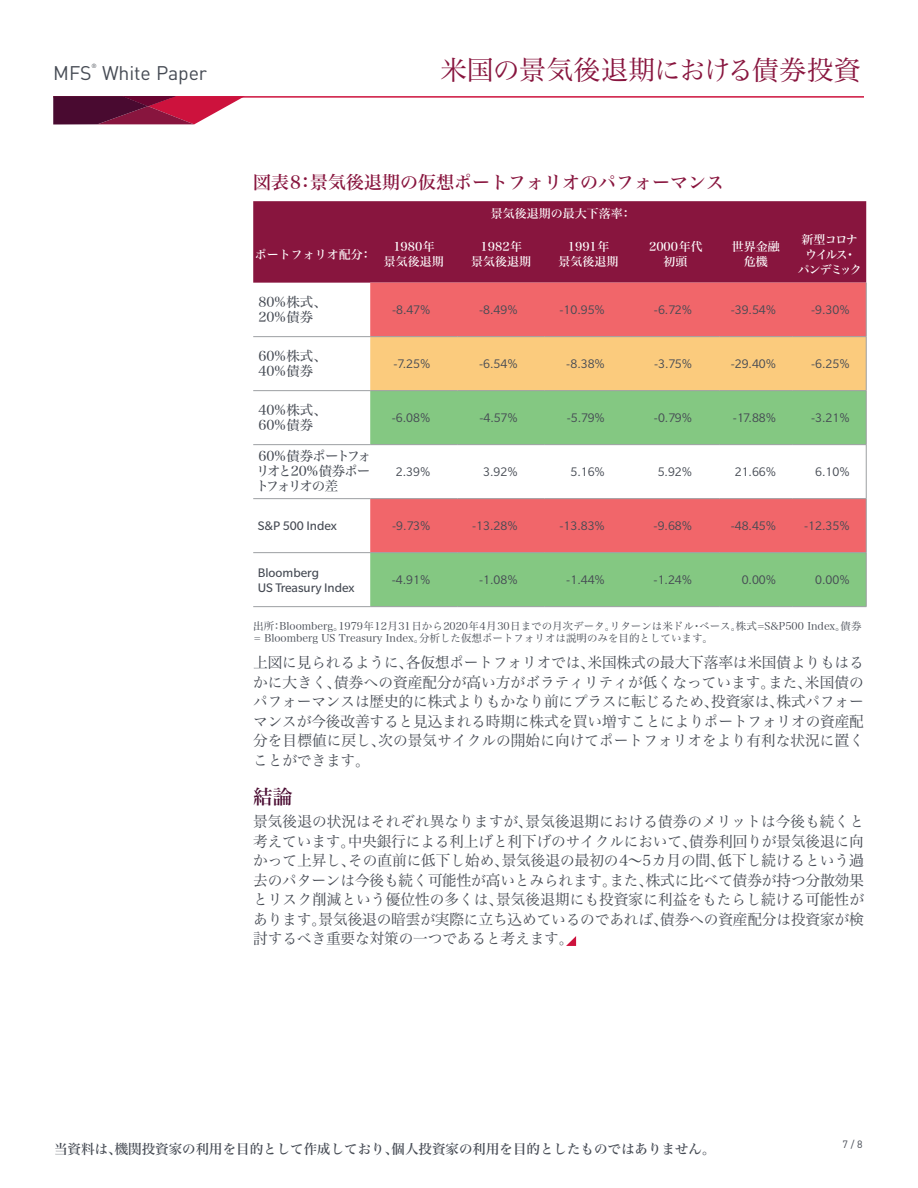
<style>
.page{position:relative;width:918px;height:1188px;background:#fff}
.page>*{position:absolute;margin:0;border:0;box-sizing:border-box;transform-origin:0 0}
.t1{font:27px "Hira Min Std W3";letter-spacing:-.005em;color:#88153e}
.t2{font:19.5px "DINOT";letter-spacing:-.005em;color:#464b54}
.subhead{font:19.5px "Hira Min Std W5";color:#490a30}
.chart_head{font:18px "Hira Min Std W5";color:#88153e}
.body_text{font:15px/19.5px "Hira Min Std W3";letter-spacing:-.01em;color:#464b54;text-align:justify}
.table_body_copy{font:13.5px "Slate Std";color:#464b54}
.table_body_copy-2{font:13.5px/15px "Hira Min Std W4";letter-spacing:-.03em;color:#464b54}
.t3{font:13.5px "Hira Min Std W5";color:#464b54}
.table_body_copy-3{font:13.5px/15px "Slate Std";color:#464b54}
.table_reverse_head{font:12px/15px "Hira Min Std W5";color:#fff;text-align:center}
.table_reverse_head-2{font:12px/15px "Hira Min Std W5";letter-spacing:-.115em;color:#fff;text-align:center}
.chart_source{font:10.5px/12px "Hira Min Std W3";color:#464b54}
.t4{font:10.5px "DINOT";color:#464b54}
.t5{font:6px "DINOT";color:#464b54}
</style>
<div class="page">
<hr style="left:53px;top:96px;width:811px;height:2px;background:#cd123d">
<svg style="left:53px;top:96px;width:192px;height:28px"></svg>
<div style="left:253px;top:201px;width:613px;height:82px;background:#88153e"></div>
<div style="left:370px;top:283px;width:496px;height:53px;background:#f1666a"></div>
<div style="left:370px;top:337px;width:496px;height:53px;background:#fbcb7d"></div>
<svg style="left:370px;top:391px;width:496px;height:215px"></svg>
<hr style="left:866px;top:283px;width:1px;height:53px;background:#9d9fa2">
<hr style="left:253px;top:336px;width:117px;height:1px;background:#9d9fa2">
<hr style="left:370px;top:336px;width:87px;height:1px;background:#9d9fa2">
<hr style="left:457px;top:336px;width:88px;height:1px;background:#9d9fa2">
<hr style="left:545px;top:336px;width:87px;height:1px;background:#9d9fa2">
<hr style="left:632px;top:336px;width:87px;height:1px;background:#9d9fa2">
<hr style="left:719px;top:336px;width:74px;height:1px;background:#9d9fa2">
<hr style="left:793px;top:336px;width:73px;height:1px;background:#9d9fa2">
<hr style="left:866px;top:337px;width:1px;height:53px;background:#9d9fa2">
<hr style="left:253px;top:390px;width:117px;height:1px;background:#9d9fa2">
<hr style="left:370px;top:390px;width:87px;height:1px;background:#9d9fa2">
<hr style="left:457px;top:390px;width:88px;height:1px;background:#9d9fa2">
<hr style="left:545px;top:390px;width:87px;height:1px;background:#9d9fa2">
<hr style="left:632px;top:390px;width:87px;height:1px;background:#9d9fa2">
<hr style="left:719px;top:390px;width:74px;height:1px;background:#9d9fa2">
<hr style="left:793px;top:390px;width:73px;height:1px;background:#9d9fa2">
<hr style="left:866px;top:391px;width:1px;height:53px;background:#9d9fa2">
<hr style="left:253px;top:444px;width:117px;height:1px;background:#9d9fa2">
<hr style="left:370px;top:444px;width:87px;height:1px;background:#9d9fa2">
<hr style="left:457px;top:444px;width:88px;height:1px;background:#9d9fa2">
<hr style="left:545px;top:444px;width:87px;height:1px;background:#9d9fa2">
<hr style="left:632px;top:444px;width:87px;height:1px;background:#9d9fa2">
<hr style="left:719px;top:444px;width:74px;height:1px;background:#9d9fa2">
<hr style="left:793px;top:444px;width:73px;height:1px;background:#9d9fa2">
<hr style="left:866px;top:445px;width:1px;height:53px;background:#9d9fa2">
<hr style="left:253px;top:498px;width:117px;height:1px;background:#9d9fa2">
<hr style="left:370px;top:498px;width:87px;height:1px;background:#9d9fa2">
<hr style="left:457px;top:498px;width:88px;height:1px;background:#9d9fa2">
<hr style="left:545px;top:498px;width:87px;height:1px;background:#9d9fa2">
<hr style="left:632px;top:498px;width:87px;height:1px;background:#9d9fa2">
<hr style="left:719px;top:498px;width:74px;height:1px;background:#9d9fa2">
<hr style="left:793px;top:498px;width:73px;height:1px;background:#9d9fa2">
<hr style="left:866px;top:499px;width:1px;height:53px;background:#9d9fa2">
<hr style="left:253px;top:552px;width:117px;height:1px;background:#9d9fa2">
<hr style="left:370px;top:552px;width:87px;height:1px;background:#9d9fa2">
<hr style="left:457px;top:552px;width:88px;height:1px;background:#9d9fa2">
<hr style="left:545px;top:552px;width:87px;height:1px;background:#9d9fa2">
<hr style="left:632px;top:552px;width:87px;height:1px;background:#9d9fa2">
<hr style="left:719px;top:552px;width:74px;height:1px;background:#9d9fa2">
<hr style="left:793px;top:552px;width:73px;height:1px;background:#9d9fa2">
<hr style="left:866px;top:553px;width:1px;height:53px;background:#9d9fa2">
<hr style="left:253px;top:606px;width:117px;height:1px;background:#9d9fa2">
<hr style="left:370px;top:606px;width:87px;height:1px;background:#9d9fa2">
<hr style="left:457px;top:606px;width:88px;height:1px;background:#9d9fa2">
<hr style="left:545px;top:606px;width:87px;height:1px;background:#9d9fa2">
<hr style="left:632px;top:606px;width:87px;height:1px;background:#9d9fa2">
<hr style="left:719px;top:606px;width:74px;height:1px;background:#9d9fa2">
<hr style="left:793px;top:606px;width:73px;height:1px;background:#9d9fa2">
<svg style="left:566px;top:936px;width:10px;height:10px"></svg>
<h2 class="t2" style="left:102px;top:60px;width:107px">White Paper</h2>
<h1 class="t1" style="left:440px;top:50px;width:422px">米国の景気後退期における債券投資</h1>
<p class="t5" style="left:92px;top:62px;width:7px">®</p>
<h2 class="t2" style="left:53px;top:60px;width:40px">MFS</h2>
<p class="chart_head" style="left:253px;top:169px;width:472px">図表8：景気後退期の仮想ポートフォリオのパフォーマンス</p>
<p class="table_reverse_head" style="left:491px;top:206px;width:142px">景気後退期の最大下落率：</p>
<p class="table_reverse_head" style="left:255px;top:247px;width:118px">ポートフォリオ配分：</p>
<p class="table_reverse_head" style="left:384px;top:239px;width:62px">1980年<br>景気後退期</p>
<p class="table_reverse_head" style="left:471px;top:239px;width:61px">1982年<br>景気後退期</p>
<p class="table_reverse_head" style="left:558px;top:239px;width:61px">1991年<br>景気後退期</p>
<p class="table_reverse_head" style="left:649px;top:239px;width:55px">2000年代初頭</p>
<p class="table_reverse_head" style="left:732px;top:239px;width:49px">世界金融危機</p>
<p class="table_reverse_head-2" style="left:798px;top:232px;width:65px">新型コロナウイルス・パンデミック</p>
<p class="table_body_copy-2" style="left:258px;top:294px;width:70px">80%株式、<br>20%債券</p>
<p class="table_body_copy" style="left:392px;top:303px;width:40px">-8.47%</p>
<p class="table_body_copy" style="left:479px;top:303px;width:40px">-8.49%</p>
<p class="table_body_copy" style="left:559px;top:303px;width:47px">-10.95%</p>
<p class="table_body_copy" style="left:654px;top:303px;width:40px">-6.72%</p>
<p class="table_body_copy" style="left:731px;top:303px;width:47px">-39.54%</p>
<p class="table_body_copy" style="left:811px;top:303px;width:40px">-9.30%</p>
<p class="table_body_copy-2" style="left:258px;top:348px;width:70px">60%株式、<br>40%債券</p>
<p class="table_body_copy" style="left:393px;top:357px;width:39px">-7.25%</p>
<p class="table_body_copy" style="left:479px;top:357px;width:40px">-6.54%</p>
<p class="table_body_copy" style="left:566px;top:357px;width:40px">-8.38%</p>
<p class="table_body_copy" style="left:654px;top:357px;width:40px">-3.75%</p>
<p class="table_body_copy" style="left:731px;top:357px;width:47px">-29.40%</p>
<p class="table_body_copy" style="left:811px;top:357px;width:40px">-6.25%</p>
<p class="table_body_copy-2" style="left:258px;top:402px;width:70px">40%株式、<br>60%債券</p>
<p class="table_body_copy" style="left:392px;top:411px;width:40px">-6.08%</p>
<p class="table_body_copy" style="left:479px;top:411px;width:40px">-4.57%</p>
<p class="table_body_copy" style="left:567px;top:411px;width:40px">-5.79%</p>
<p class="table_body_copy" style="left:654px;top:411px;width:40px">-0.79%</p>
<p class="table_body_copy" style="left:733px;top:411px;width:45px">-17.88%</p>
<p class="table_body_copy" style="left:811px;top:411px;width:40px">-3.21%</p>
<p class="table_body_copy-2" style="left:256px;top:448px;width:117px;text-align:justify">60%債券ポートフォリオと20%債券ポートフォリオの差</p>
<p class="table_body_copy" style="left:396px;top:465px;width:36px">2.39%</p>
<p class="table_body_copy" style="left:483px;top:465px;width:36px">3.92%</p>
<p class="table_body_copy" style="left:570px;top:465px;width:36px">5.16%</p>
<p class="table_body_copy" style="left:658px;top:465px;width:36px">5.92%</p>
<p class="table_body_copy" style="left:735px;top:465px;width:43px">21.66%</p>
<p class="table_body_copy" style="left:815px;top:465px;width:36px">6.10%</p>
<p class="table_body_copy-3" style="left:258px;top:518px;width:81px">S&amp;P 500 Index</p>
<p class="table_body_copy" style="left:392px;top:519px;width:40px">-9.73%</p>
<p class="table_body_copy" style="left:472px;top:519px;width:47px">-13.28%</p>
<p class="table_body_copy" style="left:559px;top:519px;width:47px">-13.83%</p>
<p class="table_body_copy" style="left:654px;top:519px;width:40px">-9.68%</p>
<p class="table_body_copy" style="left:731px;top:519px;width:47px">-48.45%</p>
<p class="table_body_copy" style="left:804px;top:519px;width:47px">-12.35%</p>
<p class="table_body_copy-3" style="left:258px;top:565px;width:98px">Bloomberg<br>US Treasury Index</p>
<p class="table_body_copy" style="left:392px;top:573px;width:40px">-4.91%</p>
<p class="table_body_copy" style="left:479px;top:573px;width:40px">-1.08%</p>
<p class="table_body_copy" style="left:566px;top:573px;width:40px">-1.44%</p>
<p class="table_body_copy" style="left:654px;top:573px;width:40px">-1.24%</p>
<p class="table_body_copy" style="left:742px;top:573px;width:36px">0.00%</p>
<p class="table_body_copy" style="left:815px;top:573px;width:36px">0.00%</p>
<p class="chart_source" style="left:253px;top:619px;width:610px">出所：Bloomberg。1979年12月31日から2020年4月30日までの月次データ。リターンは米ドル・ベース。株式=S&amp;P500 Index。債券= Bloomberg US Treasury Index。分析した仮想ポートフォリオは説明のみを目的としています。</p>
<p class="body_text" style="left:253px;top:652px;width:612px">上図に見られるように、各仮想ポートフォリオでは、米国株式の最大下落率は米国債よりもはるかに大きく、債券への資産配分が高い方がボラティリティが低くなっています。また、米国債のパフォーマンスは歴史的に株式よりもかなり前にプラスに転じるため、投資家は、株式パフォーマンスが今後改善すると見込まれる時期に株式を買い増すことによりポートフォリオの資産配分を目標値に戻し、次の景気サイクルの開始に向けてポートフォリオをより有利な状況に置くことができます。</p>
<p class="subhead" style="left:253px;top:783px;width:40px">結論</p>
<p class="body_text" style="left:253px;top:811px;width:612px">景気後退の状況はそれぞれ異なりますが、景気後退期における債券のメリットは今後も続くと考えています。中央銀行による利上げと利下げのサイクルにおいて、債券利回りが景気後退に向かって上昇し、その直前に低下し始め、景気後退の最初の4～5カ月の間、低下し続けるという過去のパターンは今後も続く可能性が高いとみられます。また、株式に比べて債券が持つ分散効果とリスク削減という優位性の多くは、景気後退期にも投資家に利益をもたらし続ける可能性があります。景気後退の暗雲が実際に立ち込めているのであれば、債券への資産配分は投資家が検討するべき重要な対策の一つであると考えます。</p>
<p class="t3" style="left:54px;top:1139px;width:663px">当資料は、機関投資家の利用を目的として作成しており、個人投資家の利用を目的としたものではありません。</p>
<p class="t4" style="left:843px;top:1137px;width:21px">7 / 8</p>
</div>
